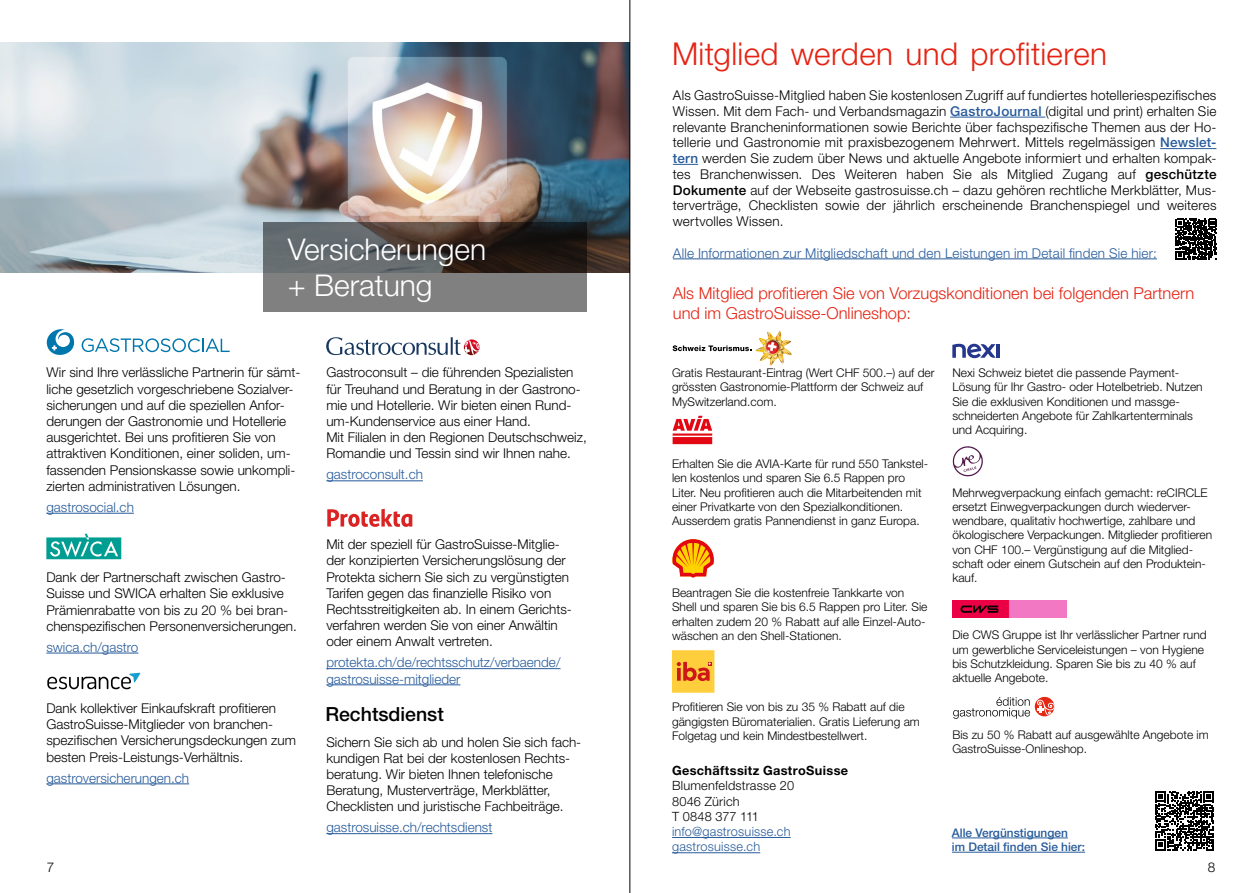
<style>
.page{position:relative;width:1259px;height:893px;background:#fff}
.page>*{position:absolute;margin:0;border:0;box-sizing:border-box;transform-origin:0 0}
.t1{font:300 31.5px "Helvetica Neue LT Std";letter-spacing:.01em;color:#e42313}
.t2{font:300 30px/36px "Helvetica Neue LT Std";color:#fff}
.t3{font:500 19.5px "Helvetica Neue LT Std";color:#000}
.t4{font:300 16.5px/19.8px "Helvetica Neue LT Std";color:#e42313}
.t5{font:300 13.5px/16.2px "Helvetica Neue LT Std";color:#000}
.t6{font:300 13.5px/16.2px "Helvetica Neue LT Std";color:#275b9b}
.t7{font:300 12.75px/15.3px "Helvetica Neue LT Std";letter-spacing:.015em;color:#000}
.t8{font:300 12.75px/15.3px "Helvetica Neue LT Std";letter-spacing:.015em;color:#275b9b}
.t9{font:700 12.75px "Helvetica Neue LT Std";letter-spacing:.03em;color:#000}
.t10{font:300 12px/14.2px "Helvetica Neue LT Std";color:#000}
.t11{font:500 11.85px/14.2px "Helvetica Neue LT Std";color:#275b9b}
.s1{font-weight:500;color:#275b9b}
.s2{font-weight:500}
</style>
<div class="page">
<hr style="left:672px;top:837px;width:118px;height:1px;background:#275b9b">
<hr style="left:672px;top:852px;width:88px;height:1px;background:#275b9b">
<hr style="left:950px;top:117px;width:95px;height:1px;background:#275b9b">
<hr style="left:1160px;top:148px;width:56px;height:1px;background:#275b9b">
<svg style="left:673px;top:164px;width:25px;height:1px"></svg>
<hr style="left:673px;top:259px;width:484px;height:1px;background:#275b9b">
<img style="left:952px;top:600px;width:114px;height:17px">
<svg style="left:672px;top:345px;width:79px;height:6px"></svg>
<img style="left:755px;top:331px;width:37px;height:34px">
<svg style="left:672px;top:415px;width:41px;height:30px"></svg>
<svg style="left:672px;top:416px;width:40px;height:28px"></svg>
<svg style="left:672px;top:539px;width:42px;height:39px"></svg>
<svg style="left:672px;top:650px;width:42px;height:43px;background:#f5ac38"></svg>
<hr style="left:996px;top:344px;width:4px;height:14px;background:#25378d">
<svg style="left:952px;top:344px;width:43px;height:14px"></svg>
<svg style="left:952px;top:446px;width:31px;height:31px"></svg>
<svg style="left:953px;top:696px;width:102px;height:23px"></svg>
<hr style="left:952px;top:838px;width:116px;height:1px;background:#275b9b">
<hr style="left:952px;top:852px;width:133px;height:1px;background:#275b9b">
<svg style="left:1155px;top:791px;width:59px;height:59px"></svg>
<svg style="left:1175px;top:219px;width:41px;height:41px"></svg>
<hr style="left:46px;top:513px;width:88px;height:1px;background:#275b9b">
<hr style="left:46px;top:653px;width:92px;height:1px;background:#275b9b">
<hr style="left:46px;top:783px;width:143px;height:1px;background:#275b9b">
<hr style="left:326px;top:480px;width:97px;height:1px;background:#275b9b">
<hr style="left:326px;top:668px;width:234px;height:1px;background:#275b9b">
<hr style="left:326px;top:684px;width:134px;height:1px;background:#275b9b">
<hr style="left:326px;top:833px;width:166px;height:1px;background:#275b9b">
<svg style="left:46px;top:534px;width:75px;height:25px"></svg>
<svg style="left:47px;top:673px;width:93px;height:16px"></svg>
<svg style="left:327px;top:509px;width:85px;height:18px"></svg>
<img style="left:0;top:43px;width:629px;height:229px">
<svg style="left:264px;top:222px;width:323px;height:89px;background:#5e5c5b"></svg>
<svg style="left:82px;top:338px;width:148px;height:14px"></svg>
<svg style="left:47px;top:329px;width:27px;height:26px"></svg>
<svg style="left:326px;top:337px;width:153px;height:18px"></svg>
<hr style="left:629px;top:0;width:1px;height:893px;background:#000">
<h2 class="t2" style="left:288px;top:230px;width:200px">Versicherungen + Beratung</h2>
<p class="t5" style="left:46px;top:364px;width:256px">Wir sind Ihre verlässliche Partnerin für sämt&shy;liche gesetzlich vorgeschriebene Sozialver&shy;sicherungen und auf die speziellen Anfor&shy;derungen der Gastronomie und Hotellerie ausgerichtet. Bei uns profitieren Sie von attraktiven Konditionen, einer soliden, um&shy;fassenden Pensionskasse sowie unkompli&shy;zierten administrativen Lösungen.</p>
<p class="t6" style="left:46px;top:499px;width:89px">gastrosocial.ch</p>
<p class="t5" style="left:46px;top:569px;width:252px">Dank der Partnerschaft zwischen Gastro-Suisse und SWICA erhalten Sie exklusive Prämienrabatte von bis zu 20 % bei bran&shy;chenspezifischen Personenversicherungen.</p>
<p class="t6" style="left:46px;top:638px;width:94px">swica.ch/gastro</p>
<p class="t5" style="left:46px;top:700px;width:251px">Dank kollektiver Einkaufskraft profitieren GastroSuisse-Mitglieder von branchen&shy;spezifischen Versicherungsdeckungen zum besten Preis-Leistungs-Verhältnis.</p>
<p class="t6" style="left:46px;top:769px;width:144px">gastroversicherungen.ch</p>
<p class="t5" style="left:326px;top:364px;width:262px">Gastroconsult – die führenden Spezialisten für Treuhand und Beratung in der Gastrono&shy;mie und Hotellerie. Wir bieten einen Rund&shy;um-Kundenservice aus einer Hand.<br>Mit Filialen in den Regionen Deutschschweiz, Romandie und Tessin sind wir Ihnen nahe.</p>
<p class="t6" style="left:326px;top:466px;width:98px">gastroconsult.ch</p>
<p class="t5" style="left:326px;top:536px;width:247px">Mit der speziell für GastroSuisse-Mitglie&shy;der konzipierten Versicherungslösung der Protekta sichern Sie sich zu vergünstigten Tarifen gegen das finanzielle Risiko von Rechtsstreitigkeiten ab. In einem Gerichts&shy;verfahren werden Sie von einer Anwältin oder einem Anwalt vertreten.</p>
<p class="t6" style="left:326px;top:654px;width:236px">protekta.ch/de/rechtsschutz/verbaende/ gastrosuisse-mitglieder</p>
<h3 class="t3" style="left:325px;top:703px;width:120px">Rechtsdienst</h3>
<p class="t5" style="left:326px;top:733px;width:256px">Sichern Sie sich ab und holen Sie sich fach&shy;kundigen Rat bei der kostenlosen Rechts&shy;beratung. Wir bieten Ihnen telefonische Beratung, Musterverträge, Merkblätter, Checklisten und juristische Fachbeiträge.</p>
<p class="t6" style="left:326px;top:819px;width:168px">gastrosuisse.ch/rechtsdienst</p>
<h1 class="t1" style="left:672px;top:35px;width:437px">Mitglied werden und profitieren</h1>
<p class="t5" style="left:673px;top:87px;width:545px;line-height:15.8px;text-align:justify">Als GastroSuisse-Mitglied haben Sie kostenlosen Zugriff auf fundiertes hotelleriespezifisches Wissen. Mit dem Fach- und Verbandsmagazin <span class="s1">GastroJournal</span> (digital und print) erhalten Sie relevante Brancheninformationen sowie Berichte über fachspezifische Themen aus der Ho&shy;tellerie und Gastronomie mit praxisbezogenem Mehrwert. Mittels regelmässigen <span class="s1">Newslet&shy;tern</span> werden Sie zudem über News und aktuelle Angebote informiert und erhalten kompak&shy;tes Branchenwissen. Des Weiteren haben Sie als Mitglied Zugang auf <span class="s2">geschützte Dokumente</span> auf der Webseite gastrosuisse.ch – dazu gehören rechtliche Merkblätter, Mus&shy;terverträge, Checklisten sowie der jährlich erscheinende Branchenspiegel und weiteres wertvolles Wissen.</p>
<p class="t6" style="left:673px;top:244px;width:485px">Alle Informationen zur Mitgliedschaft und den Leistungen im Detail finden Sie hier:</p>
<p class="t4" style="left:673px;top:283px;width:523px">Als Mitglied profitieren Sie von Vorzugskonditionen bei folgenden Partnern und im GastroSuisse-Onlineshop:</p>
<p class="t10" style="left:672px;top:365px;width:264px">Gratis Restaurant-Eintrag (Wert CHF 500.–) auf der grössten Gastronomie-Plattform der Schweiz auf<br>MySwitzerland.com.</p>
<p class="t10" style="left:672px;top:456px;width:258px">Erhalten Sie die AVIA-Karte für rund 550 Tankstel&shy;len kostenlos und sparen Sie 6.5 Rappen pro Liter. Neu profitieren auch die Mitarbeitenden mit einer Privatkarte von den Spezialkonditionen.<br>Ausserdem gratis Pannendienst in ganz Europa.</p>
<p class="t10" style="left:672px;top:585px;width:257px">Beantragen Sie die kostenfreie Tankkarte von Shell und sparen Sie bis 6.5 Rappen pro Liter. Sie erhalten zudem 20 % Rabatt auf alle Einzel-Auto&shy;wäschen an den Shell-Stationen.</p>
<p class="t10" style="left:672px;top:700px;width:249px">Profitieren Sie von bis zu 35 % Rabatt auf die gängigsten Büromaterialien. Gratis Lieferung am<br>Folgetag und kein Mindestbestellwert.</p>
<p class="t9" style="left:672px;top:762px;width:178px">Geschäftssitz GastroSuisse</p>
<p class="t7" style="left:672px;top:778px;width:124px">Blumenfeldstrasse 20<br>8046 Zürich<br>T 0848 377 111</p>
<p class="t8" style="left:672px;top:824px;width:120px">info@gastrosuisse.ch gastrosuisse.ch</p>
<p class="t10" style="left:952px;top:365px;width:252px">Nexi Schweiz bietet die passende Payment-Lösung für Ihr Gastro- oder Hotelbetrieb. Nutzen Sie die exklusiven Konditionen und massge&shy;schneiderten Angebote für Zahlkartenterminals und Acquiring.</p>
<p class="t10" style="left:952px;top:485px;width:261px">Mehrwegverpackung einfach gemacht: reCIRCLE ersetzt Einwegverpackungen durch wiederver&shy;wendbare, qualitativ hochwertige, zahlbare und ökologischere Verpackungen. Mitglieder profitieren von CHF 100.– Vergünstigung auf die Mitglied&shy;schaft oder einem Gutschein auf den Produktein&shy;kauf.</p>
<p class="t10" style="left:952px;top:628px;width:256px">Die CWS Gruppe ist Ihr verlässlicher Partner rund um gewerbliche Serviceleistungen – von Hygiene bis Schutzkleidung. Sparen Sie bis zu 40 % auf aktuelle Angebote.</p>
<p class="t10" style="left:952px;top:727px;width:258px">Bis zu 50 % Rabatt auf ausgewählte Angebote im<br>GastroSuisse-Onlineshop.</p>
<p class="t11" style="left:952px;top:825px;width:135px">Alle Vergünstigungen<br>im Detail finden Sie hier:</p>
<p class="t5" style="left:47px;top:859px;width:9px">7</p>
<p class="t5" style="left:1207px;top:859px;width:9px">8</p>
</div>
